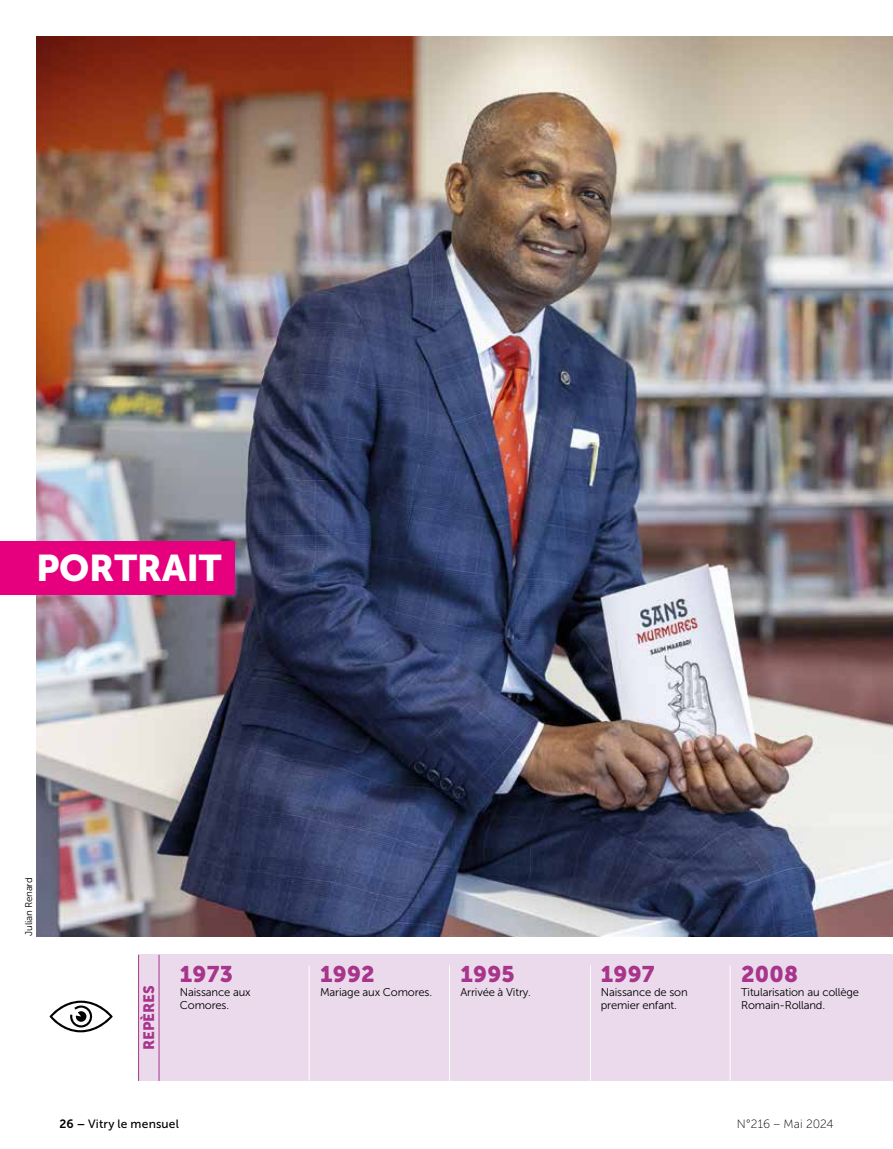
<style>
.page{position:relative;width:893px;height:1149px;background:#fff}
.page>*{position:absolute;margin:0;border:0;box-sizing:border-box;transform-origin:0 0}
.t1{font:36.9px "Museo Sans 900";letter-spacing:-.005em;color:#fff}
.t2{font:22.5px "Museo Sans 900";letter-spacing:.01em;color:#a7358b}
.t3{font:15px "Museo Sans 900";letter-spacing:-.005em;color:#a7358b}
.t4{font:12px "Museo Sans 500";letter-spacing:.015em;color:#000}
.t5{font:12px "Museo Sans 100";color:#000}
.t6{font:11.25px/13.5px "Museo Sans 300";letter-spacing:-.015em;color:#000}
.t7{font:9.75px "Museo Sans 300";letter-spacing:-.02em;color:#000}
.s1{font-family:"Museo Sans 700"}
</style>
<div class="page">
<div style="left:139px;top:954px;width:754px;height:126px;background:#ebdaec"></div>
<img style="left:36px;top:36px;width:857px;height:900px">
<hr style="left:138px;top:954px;width:1px;height:126px;background:#a7358b">
<hr style="left:159px;top:954px;width:1px;height:126px;background:#a7358b">
<svg style="left:49px;top:1000px;width:64px;height:31px"></svg>
<hr style="left:309px;top:965px;width:1px;height:115px;background:#fff">
<hr style="left:449px;top:965px;width:1px;height:115px;background:#fff">
<hr style="left:730px;top:965px;width:1px;height:115px;background:#fff">
<div style="left:0;top:540px;width:235px;height:54px;background:#e6007d"></div>
<hr style="left:590px;top:965px;width:1px;height:115px;background:#fff">
<h1 class="t1" style="left:36px;top:547px;width:187px">PORTRAIT</h1>
<p class="t7" style="left:24px;top:935px;width:60px;rotate:-90deg">Julian Renard</p>
<h3 class="t3" style="left:141px;top:1049px;width:66px;rotate:-90deg">REPÈRES</h3>
<h2 class="t2" style="left:180px;top:961px;width:55px">1973</h2>
<p class="t6" style="left:180px;top:985px;width:72px">Naissance aux<br>Comores.</p>
<h2 class="t2" style="left:320px;top:961px;width:56px">1992</h2>
<p class="t6" style="left:320px;top:985px;width:113px">Mariage aux Comores.</p>
<h2 class="t2" style="left:460px;top:961px;width:56px">1995</h2>
<p class="t6" style="left:460px;top:985px;width:72px">Arrivée à Vitry.</p>
<h2 class="t2" style="left:601px;top:961px;width:55px">1997</h2>
<p class="t6" style="left:601px;top:985px;width:88px">Naissance de son premier enfant.</p>
<h2 class="t2" style="left:741px;top:961px;width:59px">2008</h2>
<p class="t6" style="left:741px;top:985px;width:119px">Titularisation au collège<br>Romain-Rolland.</p>
<p class="t4" style="left:60px;top:1116px;width:121px"><span class="s1">26 –</span> Vitry le mensuel</p>
<p class="t5" style="left:737px;top:1116px;width:98px">N°216 – Mai 2024</p>
</div>
